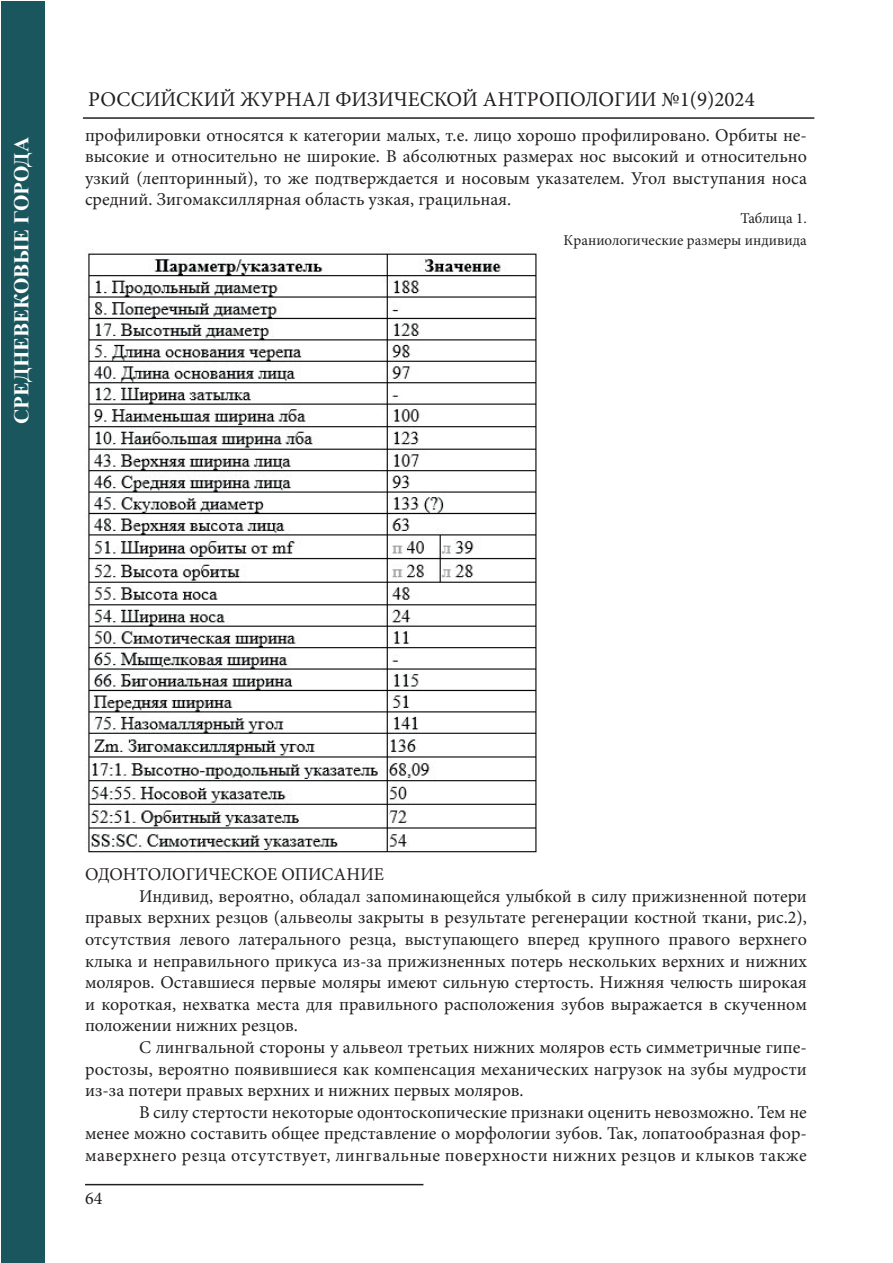
<style>
.page{position:relative;width:893px;height:1263px;background:#fff}
.page>*{position:absolute;margin:0;border:0;box-sizing:border-box;transform-origin:0 0}
.t1{font:21px "Minion Pro";color:#231f20}
.t2{font:700 21px "Times New Roman";color:#fff}
.t3{font:18px/21.6px "Minion Pro";color:#231f20;text-align:justify}
.t4{font:18px "Minion Pro";letter-spacing:.025em;color:#231f20}
.t5{font:15px/21.6px "Minion Pro";color:#231f20;text-align:right}
</style>
<div class="page">
<hr style="left:83px;top:117px;width:731px;height:2px;background:#231f20">
<img style="left:87px;top:249px;width:453px;height:604px">
<hr style="left:85px;top:1184px;width:338px;height:1px;background:#231f20">
<div style="left:1px;top:1px;width:44px;height:1261px;background:#19565d"></div>
<p class="t2" style="left:6px;top:424px;width:288px;rotate:-90deg">СРЕДНЕВЕКОВЫЕ ГОРОДА</p>
<p class="t1" style="left:88px;top:85px;width:668px">РОССИЙСКИЙ ЖУРНАЛ ФИЗИЧЕСКОЙ АНТРОПОЛОГИИ №1(9)2024</p>
<p class="t3" style="left:85px;top:124px;width:723px">профилировки относятся к категории малых, т.е. лицо хорошо профилировано. Орбиты не&shy;высокие и относительно не широкие. В абсолютных размерах нос высокий и относительно узкий (лепторинный), то же подтверждается и носовым указателем. Угол выступания носа средний. Зигомаксиллярная область узкая, грацильная.</p>
<p class="t5" style="left:564px;top:208px;width:245px">Таблица 1.<br>Краниологические размеры индивида</p>
<p class="t3" style="left:85px;top:864px;width:301px">ОДОНТОЛОГИЧЕСКОЕ ОПИСАНИЕ</p>
<p class="t3" style="left:139px;top:885px;width:669px">Индивид, вероятно, обладал запоминающейся улыбкой в силу прижизненной потери</p>
<p class="t3" style="left:85px;top:907px;width:723px">правых верхних резцов (альвеолы закрыты в результате регенерации костной ткани, рис.2),</p>
<p class="t3" style="left:85px;top:928px;width:723px">отсутствия левого латерального резца, выступающего вперед крупного правого верхнего</p>
<p class="t3" style="left:85px;top:950px;width:723px">клыка и неправильного прикуса из-за прижизненных потерь нескольких верхних и нижних</p>
<p class="t3" style="left:85px;top:972px;width:723px">моляров. Оставшиеся первые моляры имеют сильную стертость. Нижняя челюсть широкая</p>
<p class="t3" style="left:85px;top:993px;width:723px">и короткая, нехватка места для правильного расположения зубов выражается в скученном</p>
<p class="t3" style="left:85px;top:1015px;width:214px">положении нижних резцов.</p>
<p class="t3" style="left:139px;top:1036px;width:669px">С лингвальной стороны у альвеол третьих нижних моляров есть симметричные гипе-</p>
<p class="t3" style="left:85px;top:1058px;width:723px">ростозы, вероятно появившиеся как компенсация механических нагрузок на зубы мудрости</p>
<p class="t3" style="left:85px;top:1080px;width:440px">из-за потери правых верхних и нижних первых моляров.</p>
<p class="t3" style="left:139px;top:1101px;width:669px">В силу стертости некоторые одонтоскопические признаки оценить невозможно. Тем не</p>
<p class="t3" style="left:85px;top:1123px;width:723px">менее можно составить общее представление о морфологии зубов. Так, лопатообразная фор-</p>
<p class="t4" style="left:85px;top:1143px;width:723px">маверхнего резца отсутствует, лингвальные поверхности нижних резцов и клыков также</p>
<p class="t3" style="left:85px;top:1187px;width:19px">64</p>
</div>
